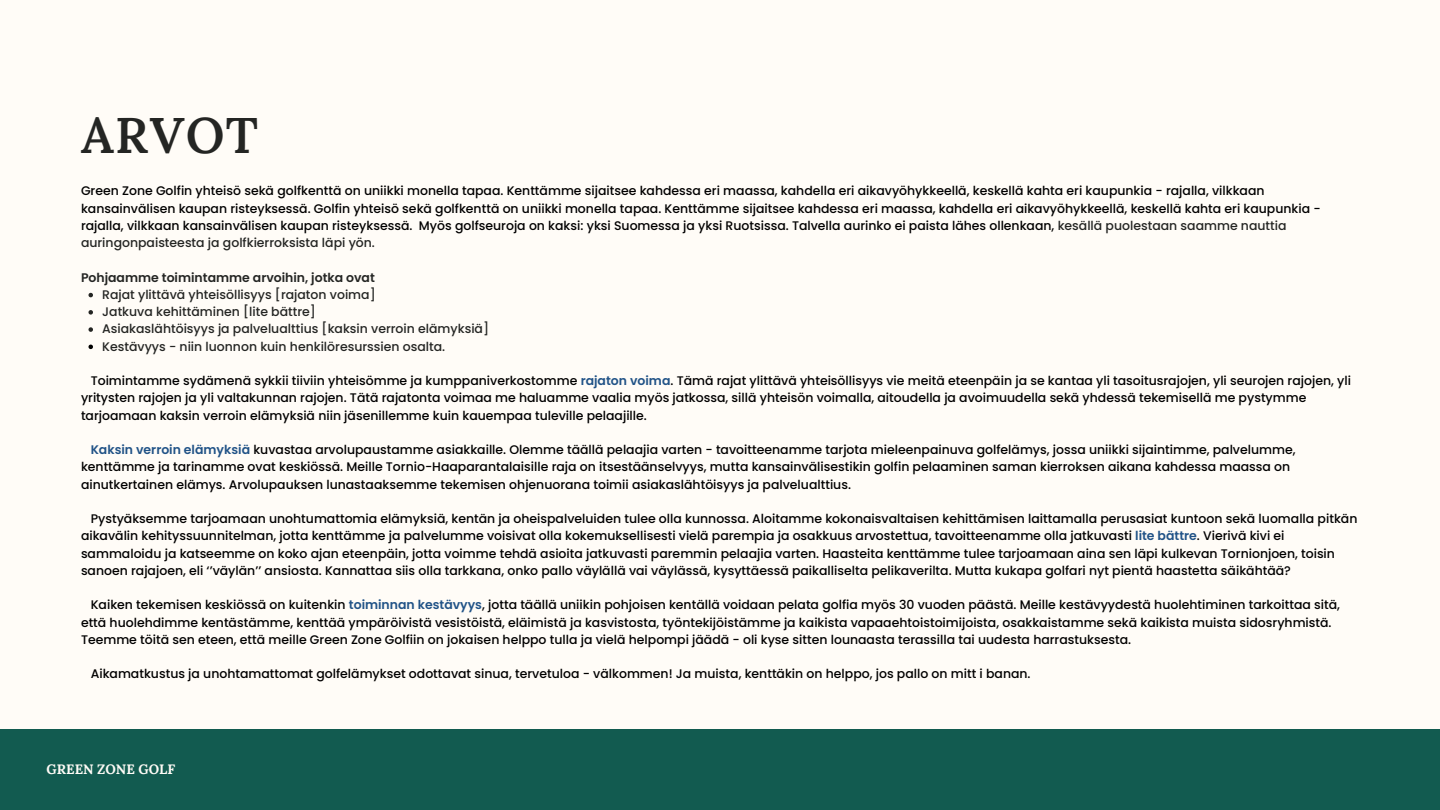
<style>
.page{position:relative;width:1440px;height:810px;background:#fffcf7}
.page>*{position:absolute;margin:0;border:0;box-sizing:border-box;transform-origin:0 0}
.t1{font:600 50px "Lora";letter-spacing:.03em;color:#242523}
.t2{font:700 13.6px "Lora";color:#fffcf7}
.t3{font:500 12.5px/17.2px "Poppins";color:#000}
.t4{font:500 12.5px "Poppins";color:#242523}
.t5{font:600 12.5px "Poppins";color:#242523}
.s1{color:#242523}
.s2{font-weight:600;color:#215387}
</style>
<div class="page">
<svg style="left:88px;top:293px;width:5px;height:4px"></svg>
<svg style="left:88px;top:310px;width:5px;height:5px"></svg>
<svg style="left:88px;top:327px;width:5px;height:5px"></svg>
<svg style="left:88px;top:345px;width:5px;height:4px"></svg>
<div style="left:0;top:729px;width:1440px;height:81px;background:#125b50"></div>
<p class="t1" style="left:81px;top:103px;width:179px">ARVOT</p>
<p class="t3" style="left:81px;top:182px;width:1241px">Green Zone Golfin yhteisö sekä golfkenttä on uniikki monella tapaa. Kenttämme sijaitsee kahdessa eri maassa, kahdella eri aikavyöhykkeellä, keskellä kahta eri kaupunkia - rajalla, vilkkaan kansainvälisen kaupan risteyksessä. Golfin yhteisö sekä golfkenttä on uniikki monella tapaa. Kenttämme sijaitsee kahdessa eri maassa, kahdella eri aikavyöhykkeellä, keskellä kahta eri kaupunkia - rajalla, vilkkaan kansainvälisen kaupan risteyksessä. Myös golfseuroja on kaksi: yksi Suomessa ja yksi Ruotsissa. Talvella aurinko ei paista lähes ollenkaan, <span class="s1">kesällä puolestaan saamme nauttia auringonpaisteesta ja golfkierroksista läpi yön.</span></p>
<p class="t5" style="left:81px;top:268px;width:295px">Pohjaamme toimintamme arvoihin, jotka ovat</p>
<p class="t4" style="left:102px;top:286px;width:275px">Rajat ylittävä yhteisöllisyys [rajaton voima]</p>
<p class="t4" style="left:102px;top:303px;width:215px">Jatkuva kehittäminen [lite bättre]</p>
<p class="t4" style="left:102px;top:320px;width:388px">Asiakaslähtöisyys ja palvelualttius [kaksin verroin elämyksiä]</p>
<p class="t4" style="left:102px;top:337px;width:345px">Kestävyys - niin luonnon kuin henkilöresurssien osalta.</p>
<p class="t3" style="left:81px;top:372px;width:1272px;text-indent:10px">Toimintamme sydämenä sykkii tiiviin yhteisömme ja kumppaniverkostomme <span class="s2">rajaton voima</span>. Tämä rajat ylittävä yhteisöllisyys vie meitä eteenpäin ja se kantaa yli tasoitusrajojen, yli seurojen rajojen, yli yritysten rajojen ja yli valtakunnan rajojen. Tätä rajatonta voimaa me haluamme vaalia myös jatkossa, sillä yhteisön voimalla, aitoudella ja avoimuudella sekä yhdessä tekemisellä me pystymme tarjoamaan kaksin verroin elämyksiä niin jäsenillemme kuin kauempaa tuleville pelaajille.</p>
<p class="t3" style="left:81px;top:441px;width:1216px;text-indent:10px"><span class="s2">Kaksin verroin elämyksiä</span> kuvastaa arvolupaustamme asiakkaille. Olemme täällä pelaajia varten - tavoitteenamme tarjota mieleenpainuva golfelämys, jossa uniikki sijaintimme, palvelumme, kenttämme ja tarinamme ovat keskiössä. Meille Tornio-Haaparantalaisille raja on itsestäänselvyys, mutta kansainvälisestikin golfin pelaaminen saman kierroksen aikana kahdessa maassa on ainutkertainen elämys. Arvolupauksen lunastaaksemme tekemisen ohjenuorana toimii asiakaslähtöisyys ja palvelualttius.</p>
<p class="t3" style="left:81px;top:510px;width:1278px;text-indent:10px">Pystyäksemme tarjoamaan unohtumattomia elämyksiä, kentän ja oheispalveluiden tulee olla kunnossa. Aloitamme kokonaisvaltaisen kehittämisen laittamalla perusasiat kuntoon sekä luomalla pitkän aikavälin kehityssuunnitelman, jotta kenttämme ja palvelumme voisivat olla kokemuksellisesti vielä parempia ja osakkuus arvostettua, tavoitteenamme olla jatkuvasti <span class="s2">lite bättre</span>. Vierivä kivi ei sammaloidu ja katseemme on koko ajan eteenpäin, jotta voimme tehdä asioita jatkuvasti paremmin pelaajia varten. Haasteita kenttämme tulee tarjoamaan aina sen läpi kulkevan Tornionjoen, toisin sanoen rajajoen, eli ‘’väylän’’ ansiosta. Kannattaa siis olla tarkkana, onko pallo väylällä vai väylässä, kysyttäessä paikalliselta pelikaverilta. Mutta kukapa golfari nyt pientä haastetta säikähtää?</p>
<p class="t3" style="left:81px;top:596px;width:1260px;text-indent:10px">Kaiken tekemisen keskiössä on kuitenkin <span class="s2">toiminnan kestävyys</span>, jotta täällä uniikin pohjoisen kentällä voidaan pelata golfia myös 30 vuoden päästä. Meille kestävyydestä huolehtiminen tarkoittaa sitä, että huolehdimme kentästämme, kenttää ympäröivistä vesistöistä, eläimistä ja kasvistosta, työntekijöistämme ja kaikista vapaaehtoistoimijoista, osakkaistamme sekä kaikista muista sidosryhmistä.<br>Teemme töitä sen eteen, että meille Green Zone Golfiin on jokaisen helppo tulla ja vielä helpompi jäädä - oli kyse sitten lounaasta terassilla tai uudesta harrastuksesta.</p>
<p class="t3" style="left:91px;top:665px;width:941px">Aikamatkustus ja unohtamattomat golfelämykset odottavat sinua, tervetuloa - välkommen! Ja muista, kenttäkin on helppo, jos pallo on mitt i banan.</p>
<p class="t2" style="left:47px;top:761px;width:130px">GREEN ZONE GOLF</p>
</div>
